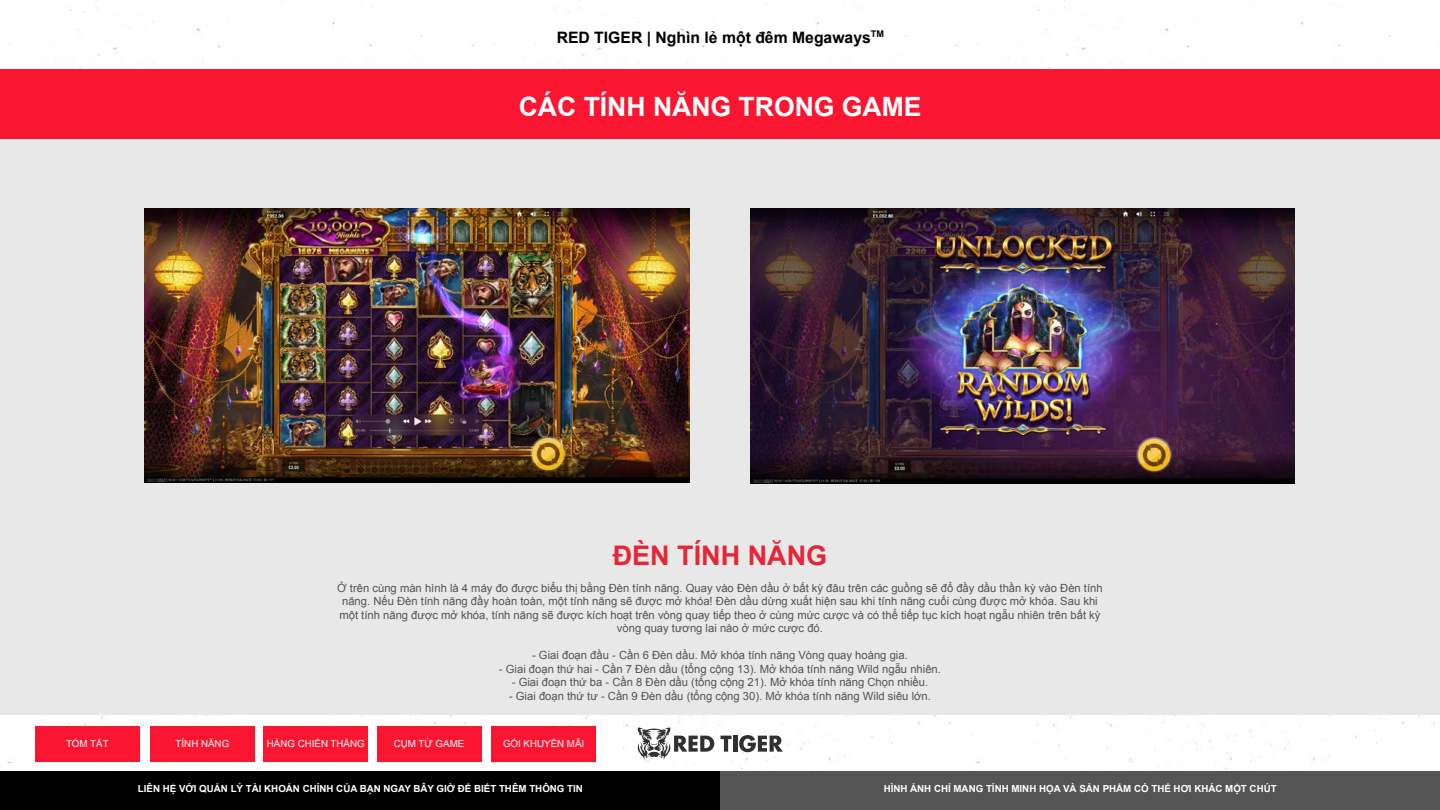
<style>
.page{position:relative;width:1440px;height:810px;background:#fff}
.page>*{position:absolute;margin:0;border:0;box-sizing:border-box;transform-origin:0 0}
.t1{font:700 27px "Arial";color:#e62636}
.t2{font:700 26.55px "Arial";color:#fff}
.t3{font:700 15.75px "Arial";color:#000}
.t4{font:11.25px/11.7px "Arial";color:#545454}
.t5{font:700 9.75px "Arial";color:#fff}
.t6{font:9.75px "Arial";color:#fff}
</style>
<div class="page">
<svg style="left:638px;top:727px;width:76px;height:33px"></svg>
<svg style="left:721px;top:736px;width:11px;height:16px"></svg>
<hr style="left:733px;top:736px;width:4px;height:16px;background:#303030">
<svg style="left:739px;top:735px;width:44px;height:17px"></svg>
<div style="left:0;top:70px;width:1440px;height:644px;background:#e8e8e8"></div>
<div style="left:0;top:69px;width:1440px;height:69px;background:#fa1631"></div>
<div style="left:0;top:771px;width:720px;height:39px;background:#000"></div>
<div style="left:720px;top:771px;width:720px;height:39px;background:#545454"></div>
<div style="left:35px;top:726px;width:105px;height:35px;background:#fa1631"></div>
<div style="left:150px;top:726px;width:105px;height:35px;background:#fa1631"></div>
<div style="left:263px;top:726px;width:105px;height:35px;background:#fa1631"></div>
<div style="left:377px;top:726px;width:105px;height:35px;background:#fa1631"></div>
<div style="left:491px;top:726px;width:105px;height:35px;background:#fa1631"></div>
<img style="left:751px;top:209px;width:544px;height:274px">
<img style="left:145px;top:208px;width:544px;height:275px">
<h3 class="t3" style="left:557px;top:27px;width:329px">RED TIGER | Nghìn lẻ một đêm Megaways<sup>TM</sup></h3>
<h2 class="t2" style="left:519px;top:89px;width:404px">CÁC TÍNH NĂNG TRONG GAME</h2>
<h1 class="t1" style="left:613px;top:538px;width:216px">ĐÈN TÍNH NĂNG</h1>
<p class="t4" style="left:337px;top:582px;width:767px">Ở trên cù ng màn hinh là 4 máy đo được biểu thị bằng Đèn tinh năng. Quay vào Đèn dầu ở bất kỳ đâu trên các guồng sẽ đổ đầy dầu thần kỳ vào Đèn tinh</p>
<p class="t4" style="left:342px;top:584px;width:757px;text-indent:748px">́ năng. Nếu Đèn tinh năng đầy hoàn toàn, một tinh năng sẽ được mở khóa! Đèn dầu dừng xuất hiện sau khi tinh năng cuối cù ng được mở khóa. Sau khi</p>
<p class="t4" style="left:434px;top:584px;width:4px">̀</p>
<p class="t4" style="left:639px;top:584px;width:4px">́</p>
<p class="t4" style="left:339px;top:598px;width:763px;text-indent:545px">́<br>một tinh năng được mở khóa, tinh năng sẽ được kich hoạt trên vòng quay tiếp theo ở cù ng mức cược và có thể tiếp tục kich hoạt ngẫu nhiên trên bất kỳ</p>
<p class="t4" style="left:427px;top:598px;width:4px">́</p>
<p class="t4" style="left:577px;top:598px;width:4px">́</p>
<p class="t4" style="left:368px;top:611px;width:4px">́</p>
<p class="t4" style="left:498px;top:611px;width:4px">́</p>
<p class="t4" style="left:596px;top:611px;width:4px">́</p>
<p class="t4" style="left:949px;top:611px;width:4px">́</p>
<p class="t4" style="left:617px;top:623px;width:208px">vòng quay tương lai nào ở mức cược đó.</p>
<p class="t4" style="left:532px;top:650px;width:377px">- Giai đoạn đầu - Cần 6 Đèn dầu. Mở khóa tinh năng Vòng quay hoàng gia.</p>
<p class="t4" style="left:755px;top:652px;width:4px">́</p>
<p class="t4" style="left:499px;top:663px;width:444px">- Giai đoạn thứ hai - Cần 7 Đèn dầu (tổng cộng 13). Mở khóa tinh năng Wild ngẫu nhiên.</p>
<p class="t4" style="left:813px;top:665px;width:4px">́</p>
<p class="t4" style="left:512px;top:677px;width:418px">- Giai đoạn thứ ba - Cần 8 Đèn dầu (tổng cộng 21). Mở khóa tinh năng Chọn nhiều.</p>
<p class="t4" style="left:824px;top:679px;width:4px">́</p>
<p class="t4" style="left:509px;top:690px;width:423px">- Giai đoạn thứ tư - Cần 9 Đèn dầu (tổng cộng 30). Mở khóa tinh năng Wild siêu lớn.</p>
<p class="t4" style="left:819px;top:692px;width:4px">́</p>
<p class="t6" style="left:66px;top:737px;width:44px">TÓM TẮT</p>
<p class="t6" style="left:176px;top:737px;width:55px">TÍNH NĂNG</p>
<p class="t6" style="left:267px;top:737px;width:99px">HÀNG CHIẾN THẮNG</p>
<p class="t6" style="left:394px;top:737px;width:72px">CỤM TỪ GAME</p>
<p class="t6" style="left:503px;top:737px;width:83px">GÓI KHUYẾN MÃI</p>
<p class="t5" style="left:138px;top:783px;width:447px">LIÊN HỆ VỚI QUẢN LÝ TÀI KHOẢN CHÍNH CỦA BẠN NGAY BÂY GIỜ ĐỂ BIẾT THÊM THÔNG TIN</p>
<p class="t5" style="left:884px;top:783px;width:395px">HÌNH ẢNH CHỈ MANG TÍNH MINH HỌA VÀ SẢN PHẨM CÓ THỂ HƠI KHÁC MỘT CHÚT</p>
</div>
